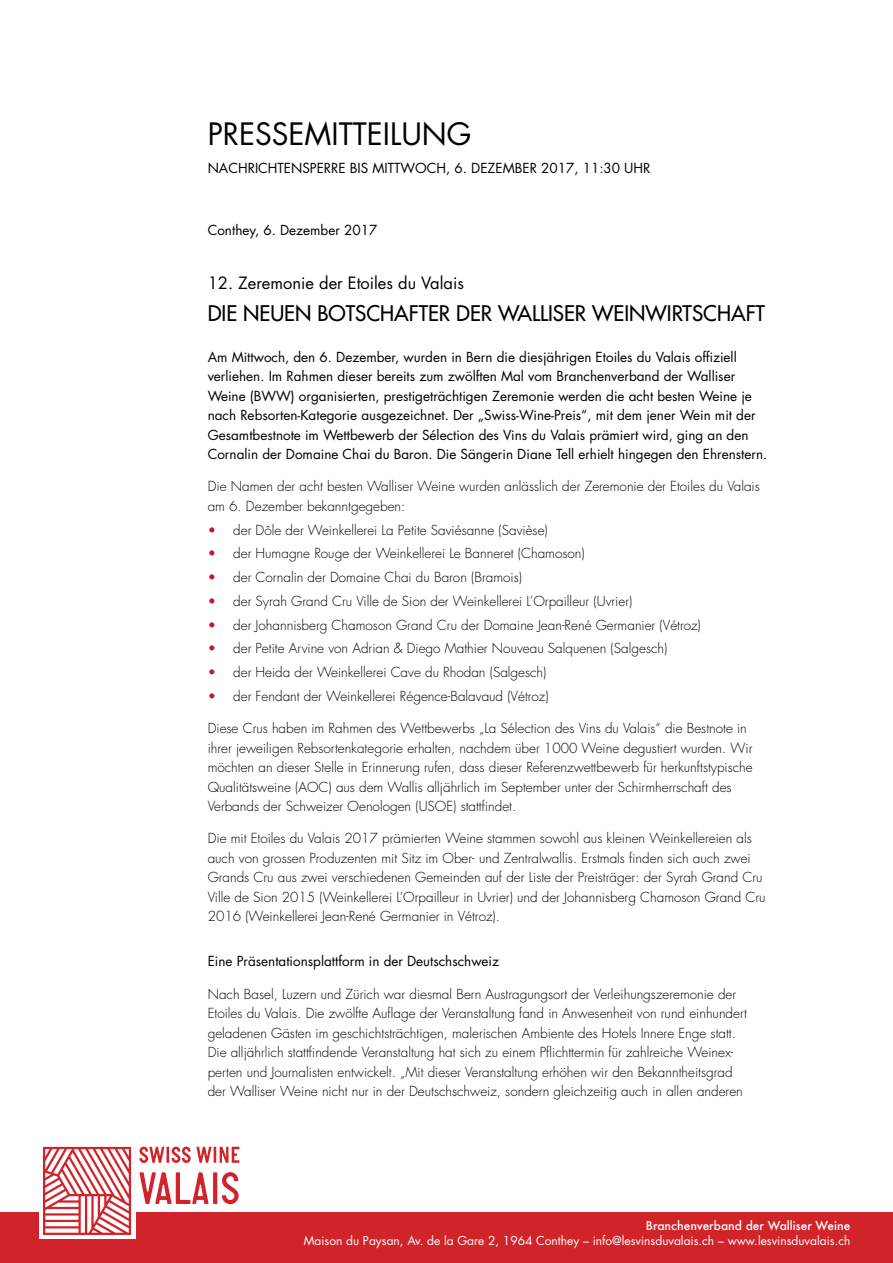
<style>
.page{position:relative;width:893px;height:1263px;background:#fff}
.page>*{position:absolute;margin:0;border:0;box-sizing:border-box;transform-origin:0 0}
.t1{font:30px "Futura";color:#000}
.t2{font:21px "Futura";color:#000}
.t3{font:16.5px "Futura";color:#000}
.t4{font:300 13.5px/19.5px "Futura";color:#000}
.t5{font:13.5px/19.5px "Futura";color:#000}
.t6{font:12px "Futura";color:#fff}
.t7{font:500 12px "Futura";color:#fff}
.s1{color:#c11833}
</style>
<div class="page">
<div style="left:0;top:1212px;width:893px;height:51px;background:#d1232a"></div>
<svg style="left:139px;top:1146px;width:100px;height:17px"></svg>
<div style="left:39px;top:1143px;width:96px;height:96px;background:linear-gradient(to right,#fff,#fffefe)"></div>
<svg style="left:43px;top:1147px;width:88px;height:88px"></svg>
<svg style="left:139px;top:1172px;width:70px;height:32px"></svg>
<svg style="left:213px;top:1172px;width:4px;height:32px"></svg>
<svg style="left:222px;top:1172px;width:17px;height:32px"></svg>
<h1 class="t1" style="left:208px;top:115px;width:265px">PRESSEMITTEILUNG</h1>
<p class="t5" style="left:208px;top:159px;width:444px">NACHRICHTENSPERRE BIS MITTWOCH, 6. DEZEMBER 2017, 11:30 UHR</p>
<p class="t5" style="left:208px;top:221px;width:171px">Conthey, 6. Dezember 2017</p>
<p class="t3" style="left:208px;top:272px;width:258px">12. Zeremonie der Etoiles du Valais</p>
<h2 class="t2" style="left:208px;top:300px;width:559px">DIE NEUEN BOTSCHAFTER DER WALLISER WEINWIRTSCHAFT</h2>
<p class="t5" style="left:208px;top:347px;width:561px">Am Mittwoch, den 6. Dezember, wurden in Bern die diesjährigen Etoiles du Valais offiziell verliehen. Im Rahmen dieser bereits zum zwölften Mal vom Branchenverband der Walliser Weine (BWW) organisierten, prestigeträchtigen Zeremonie werden die acht besten Weine je nach Rebsorten-Kategorie ausgezeichnet. Der „Swiss-Wine-Preis“, mit dem jener Wein mit der Gesamtbestnote im Wettbewerb der Sélection des Vins du Valais prämiert wird, ging an den Cornalin der Domaine Chai du Baron. Die Sängerin Diane Tell erhielt hingegen den Ehrenstern.</p>
<p class="t4" style="left:208px;top:477px;width:554px">Die Namen der acht besten Walliser Weine wurden anlässlich der Zeremonie der Etoiles du Valais am 6. Dezember bekanntgegeben:</p>
<p class="t4" style="left:208px;top:520px;width:342px"><span class="s1">•</span> der Dôle der Weinkellerei La Petite Saviésanne (Savièse)</p>
<p class="t4" style="left:208px;top:544px;width:379px"><span class="s1">•</span> der Humagne Rouge der Weinkellerei Le Banneret (Chamoson)</p>
<p class="t4" style="left:208px;top:568px;width:316px"><span class="s1">•</span> der Cornalin der Domaine Chai du Baron (Bramois)</p>
<p class="t4" style="left:208px;top:592px;width:426px"><span class="s1">•</span> der Syrah Grand Cru Ville de Sion der Weinkellerei L’Orpailleur (Uvrier)</p>
<p class="t4" style="left:208px;top:615px;width:495px"><span class="s1">•</span> der Johannisberg Chamoson Grand Cru der Domaine Jean-René Germanier (Vétroz)</p>
<p class="t4" style="left:208px;top:639px;width:461px"><span class="s1">•</span> der Petite Arvine von Adrian &amp; Diego Mathier Nouveau Salquenen (Salgesch)</p>
<p class="t4" style="left:208px;top:663px;width:340px"><span class="s1">•</span> der Heida der Weinkellerei Cave du Rhodan (Salgesch)</p>
<p class="t4" style="left:208px;top:687px;width:342px"><span class="s1">•</span> der Fendant der Weinkellerei Régence-Balavaud (Vétroz)</p>
<p class="t4" style="left:208px;top:719px;width:547px">Diese Crus haben im Rahmen des Wettbewerbs „La Sélection des Vins du Valais“ die Bestnote in ihrer jeweiligen Rebsortenkategorie erhalten, nachdem über 1000 Weine degustiert wurden. Wir möchten an dieser Stelle in Erinnerung rufen, dass dieser Referenzwettbewerb für herkunftstypische Qualitätsweine (AOC) aus dem Wallis alljährlich im September unter der Schirmherrschaft des Verbands der Schweizer Oenologen (USOE) stattfindet.</p>
<p class="t4" style="left:208px;top:829px;width:559px">Die mit Etoiles du Valais 2017 prämierten Weine stammen sowohl aus kleinen Weinkellereien als auch von grossen Produzenten mit Sitz im Ober- und Zentralwallis. Erstmals finden sich auch zwei Grands Cru aus zwei verschiedenen Gemeinden auf der Liste der Preisträger: der Syrah Grand Cru Ville de Sion 2015 (Weinkellerei L’Orpailleur in Uvrier) und der Johannisberg Chamoson Grand Cru 2016 (Weinkellerei Jean-René Germanier in Vétroz).</p>
<p class="t5" style="left:208px;top:952px;width:293px">Eine Präsentationsplattform in der Deutschschweiz</p>
<p class="t4" style="left:208px;top:984px;width:541px">Nach Basel, Luzern und Zürich war diesmal Bern Austragungsort der Verleihungszeremonie der Etoiles du Valais. Die zwölfte Auflage der Veranstaltung fand in Anwesenheit von rund einhundert geladenen Gästen im geschichtsträchtigen, malerischen Ambiente des Hotels Innere Enge statt.<br>Die alljährlich stattfindende Veranstaltung hat sich zu einem Pflichttermin für zahlreiche Weinex&shy;perten und Journalisten entwickelt. „Mit dieser Veranstaltung erhöhen wir den Bekanntheitsgrad der Walliser Weine nicht nur in der Deutschschweiz, sondern gleichzeitig auch in allen anderen</p>
<p class="t7" style="left:646px;top:1218px;width:206px">Branchenverband der Walliser Weine</p>
<p class="t6" style="left:304px;top:1233px;width:548px">Maison du Paysan, Av. de la Gare 2, 1964 Conthey – info@lesvinsduvalais.ch – www.lesvinsduvalais.ch</p>
</div>
